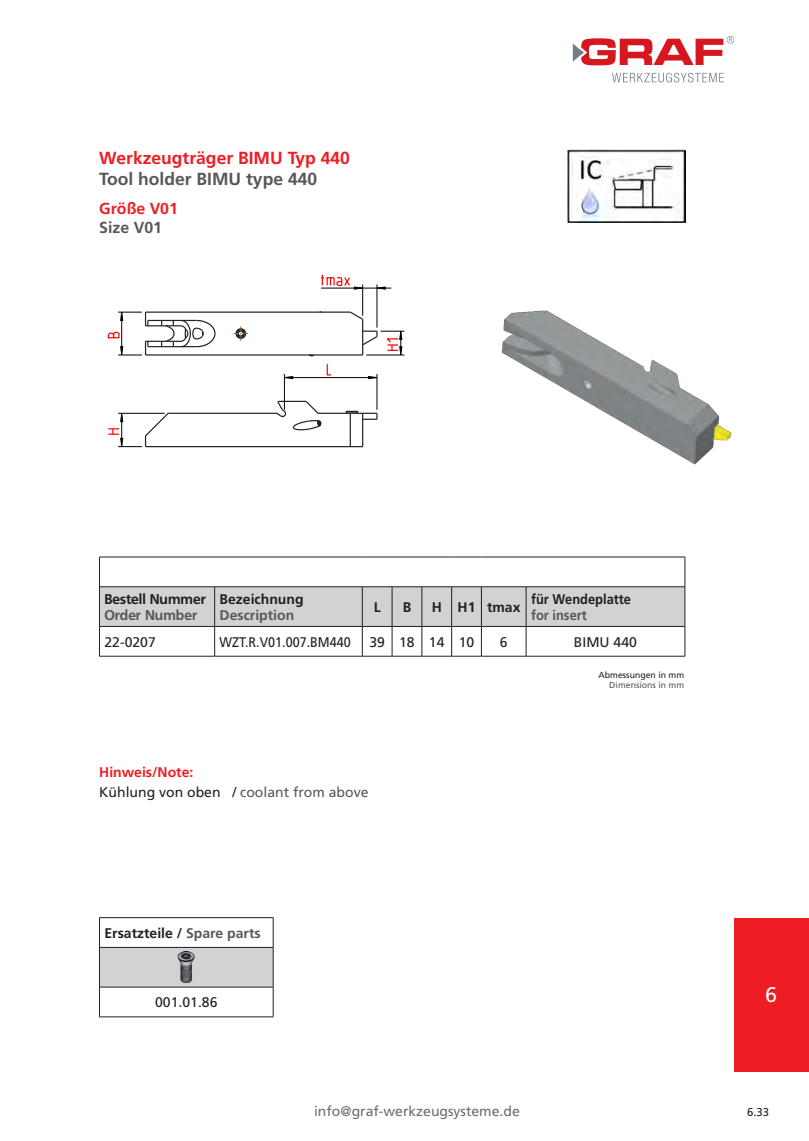
<style>
.page{position:relative;width:809px;height:1141px;background:#fff}
.page>*{position:absolute;margin:0;border:0;box-sizing:border-box;transform-origin:0 0}
.t1{font:21px "Frutiger BQ";color:#fff}
.t2{font:700 17.5px "Frutiger";color:#ee1d23}
.t3{font:700 17.5px "Frutiger";color:#57585a}
.t4{font:700 15.92px "Frutiger";color:#ee1d23}
.t5{font:700 15.92px "Frutiger";color:#57585a}
.t6{font:700 14px/16.8px "Frutiger";color:#231f20}
.t7{font:14px "Frutiger";color:#231f20}
.t8{font:14px "Frutiger";color:#57585a}
.t9{font:14px "Frutiger";color:#6c6d70}
.t10{font:700 14px/16.8px "Frutiger BQ";color:#231f20}
.t11{font:700 14px/16.8px "Frutiger";color:#231f20;scale:.92 1}
.t12{font:14px "Frutiger";color:#231f20;scale:.9 1}
.t13{font:700 14px "Frutiger";color:#ee1d23}
.t14{font:11.38px "Frutiger";color:#231f20}
.t15{font:8.75px/10.5px "Frutiger";color:#231f20;text-align:right}
.s1{color:#57585a}
.s2{color:#231f20}
</style>
<div class="page">
<div style="left:734px;top:918px;width:75px;height:153px;background:#ee1d23"></div>
<svg style="left:612px;top:73px;width:112px;height:9px"></svg>
<svg style="left:573px;top:36px;width:161px;height:29px"></svg>
<svg style="left:326px;top:364px;width:6px;height:12px"></svg>
<svg style="left:368px;top:376px;width:10px;height:3px"></svg>
<svg style="left:283px;top:376px;width:10px;height:3px"></svg>
<hr style="left:145px;top:354px;width:217px;height:2px;background:#222226">
<hr style="left:148px;top:346px;width:48px;height:1px;background:#222226">
<hr style="left:145px;top:341px;width:36px;height:1px;background:#222226">
<hr style="left:145px;top:325px;width:36px;height:1px;background:#222226">
<hr style="left:148px;top:320px;width:48px;height:1px;background:#222226">
<hr style="left:145px;top:312px;width:205px;height:1px;background:#222226">
<svg style="left:348px;top:310px;width:16px;height:11px"></svg>
<hr style="left:362px;top:319px;width:1px;height:36px;background:#222226">
<hr style="left:145px;top:446px;width:217px;height:1px;background:#222226">
<hr style="left:168px;top:413px;width:109px;height:1px;background:#222226">
<hr style="left:318px;top:413px;width:59px;height:1px;background:#222226">
<hr style="left:350px;top:413px;width:1px;height:34px;background:#222226">
<hr style="left:362px;top:413px;width:1px;height:34px;background:#222226">
<svg style="left:107px;top:311px;width:41px;height:45px"></svg>
<svg style="left:321px;top:275px;width:70px;height:15px"></svg>
<hr style="left:362px;top:284px;width:1px;height:32px;background:#000">
<hr style="left:376px;top:284px;width:1px;height:44px;background:#000">
<svg style="left:361px;top:330px;width:43px;height:26px"></svg>
<svg style="left:108px;top:412px;width:62px;height:35px"></svg>
<hr style="left:118px;top:413px;width:47px;height:1px;background:#000">
<hr style="left:284px;top:374px;width:1px;height:36px;background:#000">
<hr style="left:293px;top:377px;width:75px;height:1px;background:#000">
<hr style="left:376px;top:374px;width:1px;height:36px;background:#000">
<svg style="left:161px;top:312px;width:55px;height:43px"></svg>
<svg style="left:344px;top:410px;width:33px;height:10px"></svg>
<svg style="left:308px;top:354px;width:7px;height:3px"></svg>
<svg style="left:275px;top:400px;width:47px;height:31px"></svg>
<svg style="left:234px;top:326px;width:14px;height:15px"></svg>
<img style="left:502px;top:310px;width:230px;height:155px">
<hr style="left:99px;top:557px;width:116px;height:1px;background:#231f20">
<hr style="left:99px;top:557px;width:1px;height:30px;background:#231f20">
<hr style="left:215px;top:557px;width:147px;height:1px;background:#231f20">
<hr style="left:362px;top:557px;width:30px;height:1px;background:#231f20">
<hr style="left:392px;top:557px;width:30px;height:1px;background:#231f20">
<svg style="left:422px;top:557px;width:29px;height:1px"></svg>
<hr style="left:451px;top:557px;width:30px;height:1px;background:#231f20">
<hr style="left:481px;top:557px;width:45px;height:1px;background:#231f20">
<hr style="left:526px;top:557px;width:159px;height:1px;background:#231f20">
<hr style="left:684px;top:557px;width:1px;height:30px;background:#231f20">
<svg style="left:99px;top:586px;width:586px;height:71px"></svg>
<hr style="left:451px;top:656px;width:30px;height:1px;background:#231f20">
<hr style="left:481px;top:656px;width:45px;height:1px;background:#231f20">
<hr style="left:526px;top:656px;width:159px;height:1px;background:#231f20">
<div style="left:99px;top:947px;width:174px;height:40px;background:#d1d2d4"></div>
<hr style="left:99px;top:917px;width:174px;height:1px;background:#231f20">
<svg style="left:99px;top:918px;width:1px;height:29px"></svg>
<svg style="left:273px;top:918px;width:1px;height:29px"></svg>
<hr style="left:99px;top:947px;width:174px;height:1px;background:#231f20">
<hr style="left:99px;top:948px;width:1px;height:39px;background:#231f20">
<hr style="left:273px;top:948px;width:1px;height:39px;background:#231f20">
<hr style="left:99px;top:987px;width:174px;height:1px;background:#231f20">
<hr style="left:99px;top:987px;width:1px;height:30px;background:#231f20">
<hr style="left:273px;top:987px;width:1px;height:30px;background:#231f20">
<hr style="left:99px;top:1017px;width:174px;height:1px;background:#231f20">
<img style="left:177px;top:951px;width:18px;height:32px">
<img style="left:567px;top:150px;width:118px;height:73px">
<p class="t2" style="left:99px;top:147px;width:252px">Werkzeugträger BIMU Typ 440</p>
<p class="t3" style="left:99px;top:168px;width:219px">Tool holder BIMU type 440</p>
<p class="t4" style="left:99px;top:199px;width:80px">Größe V01</p>
<p class="t5" style="left:99px;top:218px;width:64px">Size V01</p>
<p class="t10" style="left:104px;top:590px;width:103px">Bestell Nummer<br><span class="s1">Order Number</span></p>
<p class="t6" style="left:220px;top:590px;width:85px">Bezeichnung<br><span class="s1">Description</span></p>
<p class="t6" style="left:374px;top:599px;width:8px">L</p>
<p class="t6" style="left:402px;top:599px;width:10px">B</p>
<p class="t6" style="left:431px;top:599px;width:12px">H</p>
<p class="t6" style="left:457px;top:599px;width:19px">H1</p>
<p class="t6" style="left:487px;top:599px;width:35px">tmax</p>
<p class="t11" style="left:531px;top:590px;width:110px">für Wendeplatte <span class="s1">for insert</span></p>
<p class="t7" style="left:104px;top:634px;width:53px">22-0207</p>
<p class="t12" style="left:220px;top:634px;width:147px">WZT.R.V01.007.BM440</p>
<p class="t7" style="left:369px;top:634px;width:17px">39</p>
<p class="t7" style="left:399px;top:634px;width:17px">18</p>
<p class="t7" style="left:429px;top:634px;width:17px">14</p>
<p class="t7" style="left:459px;top:634px;width:17px">10</p>
<p class="t7" style="left:500px;top:634px;width:9px">6</p>
<p class="t7" style="left:574px;top:634px;width:65px">BIMU 440</p>
<p class="t15" style="left:598px;top:669px;width:87px">Abmessungen in mm<br><span class="s1">Dimensions in mm</span></p>
<p class="t13" style="left:99px;top:764px;width:96px">Hinweis/Note:</p>
<p class="t8" style="left:99px;top:783px;width:271px"><span class="s2">Kühlung von oben /</span> coolant from above</p>
<p class="t6" style="left:104px;top:925px;width:158px">Ersatzteile / <span class="s1">Spare parts</span></p>
<p class="t7" style="left:155px;top:994px;width:64px">001.01.86</p>
<h1 class="t1" style="left:765px;top:983px;width:13px">6</h1>
<p class="t9" style="left:314px;top:1103px;width:207px">info@graf-werkzeugsysteme.de</p>
<p class="t14" style="left:747px;top:1106px;width:24px">6.33</p>
</div>
